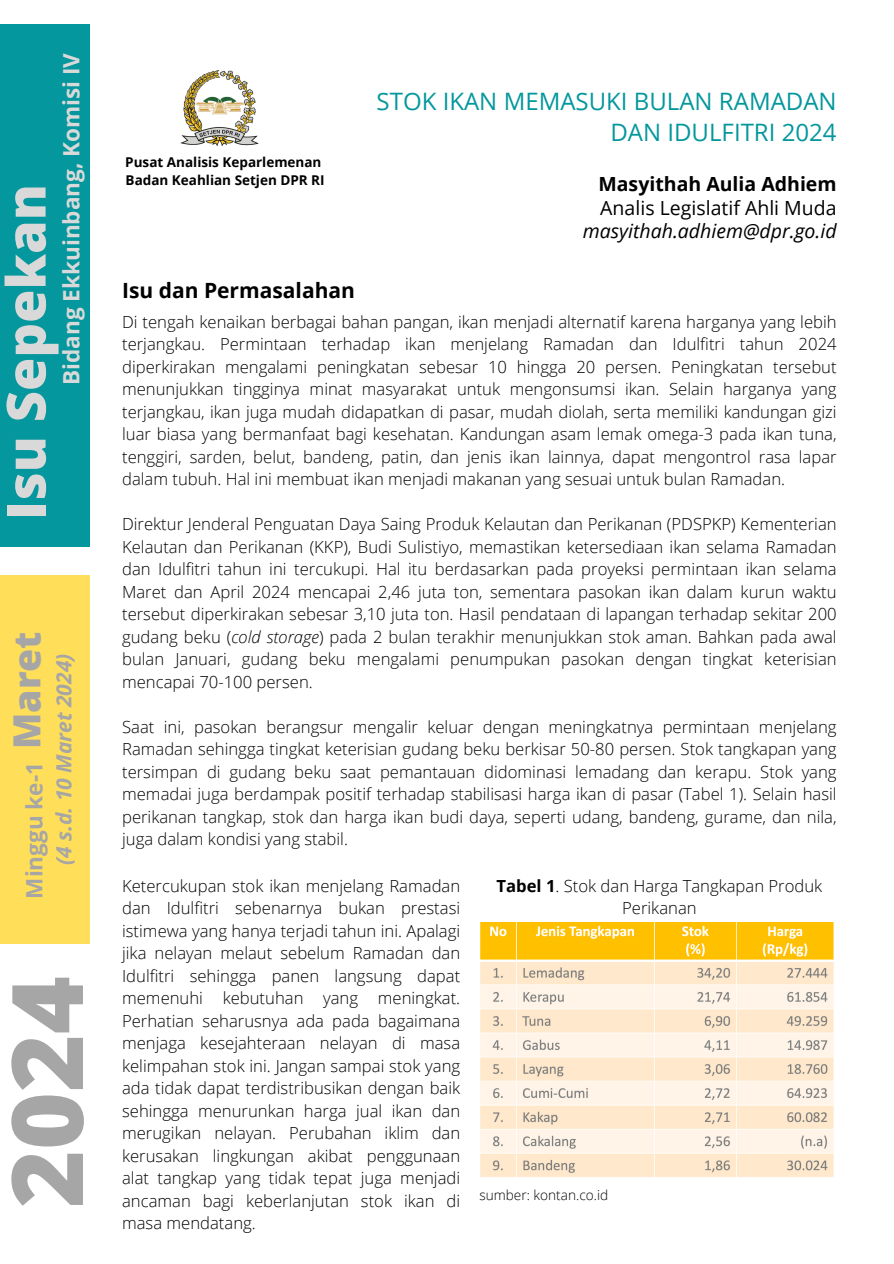
<style>
.page{position:relative;width:894px;height:1264px;background:#fff}
.page>*{position:absolute;margin:0;border:0;box-sizing:border-box;transform-origin:0 0}
.t1{font:800 98.85px "Open Sans";color:#a6a6a6}
.t2{font:800 54px "Open Sans";color:#d9d9d9}
.t3{font:800 37.5px "Open Sans";color:#a6a6a6}
.t4{font:24px/30.3px "Open Sans";color:#04979d;text-align:right}
.t5{font:700 22.5px "Open Sans";color:#d9d9d9}
.t6{font:700 22.5px "Open Sans";color:#a6a6a6}
.t7{font:700 21px "Open Sans";color:#000}
.t8{font:italic 700 21px "Open Sans";color:#a6a6a6}
.t9{font:italic 19.5px "Open Sans";color:#000}
.t10{font:19.5px "Open Sans";color:#000}
.t11{font:700 19.5px "Open Sans";color:#000}
.t12{font:300 16.65px/22.5px "Open Sans";color:#000;text-align:justify}
.t13{font:300 13.65px "Open Sans";color:#000}
.t14{font:700 13.5px "Open Sans";color:#000}
.s1{font-style:italic}
.s2{font-weight:700}
</style>
<div class="page">
<div style="left:0;top:25px;width:89px;height:522px;background:#04979d"></div>
<div style="left:0;top:575px;width:89px;height:368px;background:#ffde59"></div>
<img style="left:180px;top:70px;width:79px;height:76px">
<img style="left:480px;top:922px;width:354px;height:255px">
<p class="t5" style="left:55px;top:385px;width:333px;rotate:-90deg">Bidang Ekkuinbang, Komisi IV</p>
<p class="t2" style="left:-12px;top:520px;width:337px;rotate:-90deg">Isu Sepekan</p>
<p class="t3" style="left:0;top:749px;width:119px;rotate:-90deg">Maret</p>
<p class="t8" style="left:49px;top:865px;width:214px;rotate:-90deg">(4 s.d. 10 Maret 2024)</p>
<p class="t6" style="left:18px;top:898px;width:138px;rotate:-90deg">Minggu ke-1</p>
<h1 class="t1" style="left:-23px;top:1207px;width:233px;rotate:-90deg">2024</h1>
<p class="t4" style="left:376px;top:86px;width:461px">STOK IKAN MEMASUKI BULAN RAMADAN<br>DAN IDULFITRI 2024</p>
<p class="t14" style="left:125px;top:153px;width:198px">Pusat Analisis Keparlemenan</p>
<p class="t14" style="left:126px;top:171px;width:200px">Badan Keahlian Setjen DPR RI</p>
<p class="t11" style="left:598px;top:170px;width:239px">Masyithah Aulia Adhiem</p>
<p class="t10" style="left:600px;top:194px;width:238px">Analis Legislatif Ahli Muda</p>
<h6 class="t9" style="left:582px;top:217px;width:255px">masyithah.adhiem@dpr.go.id</h6>
<h4 class="t7" style="left:122px;top:275px;width:234px">Isu dan Permasalahan</h4>
<h5 class="t12" style="left:122px;top:310px;width:715px">Di tengah kenaikan berbagai bahan pangan, ikan menjadi alternatif karena harganya yang lebih terjangkau. Permintaan terhadap ikan menjelang Ramadan dan Idulfitri tahun 2024 diperkirakan mengalami peningkatan sebesar 10 hingga 20 persen. Peningkatan tersebut menunjukkan tingginya minat masyarakat untuk mengonsumsi ikan. Selain harganya yang terjangkau, ikan juga mudah didapatkan di pasar, mudah diolah, serta memiliki kandungan gizi luar biasa yang bermanfaat bagi kesehatan. Kandungan asam lemak omega-3 pada ikan tuna, tenggiri, sarden, belut, bandeng, patin, dan jenis ikan lainnya, dapat mengontrol rasa lapar dalam tubuh. Hal ini membuat ikan menjadi makanan yang sesuai untuk bulan Ramadan.</h5>
<h3 class="t12" style="left:122px;top:512px;width:715px">Direktur Jenderal Penguatan Daya Saing Produk Kelautan dan Perikanan (PDSPKP) Kementerian Kelautan dan Perikanan (KKP), Budi Sulistiyo, memastikan ketersediaan ikan selama Ramadan dan Idulfitri tahun ini tercukupi. Hal itu berdasarkan pada proyeksi permintaan ikan selama Maret dan April 2024 mencapai 2,46 juta ton, sementara pasokan ikan dalam kurun waktu tersebut diperkirakan sebesar 3,10 juta ton. Hasil pendataan di lapangan terhadap sekitar 200 gudang beku (<span class="s1">cold storage</span>) pada 2 bulan terakhir menunjukkan stok aman. Bahkan pada awal bulan Januari, gudang beku mengalami penumpukan pasokan dengan tingkat keterisian mencapai 70-100 persen.</h3>
<h5 class="t12" style="left:122px;top:715px;width:715px">Saat ini, pasokan berangsur mengalir keluar dengan meningkatnya permintaan menjelang Ramadan sehingga tingkat keterisian gudang beku berkisar 50-80 persen. Stok tangkapan yang tersimpan di gudang beku saat pemantauan didominasi lemadang dan kerapu. Stok yang memadai juga berdampak positif terhadap stabilisasi harga ikan di pasar (Tabel 1). Selain hasil perikanan tangkap, stok dan harga ikan budi daya, seperti udang, bandeng, gurame, dan nila, juga dalam kondisi yang stabil.</h5>
<p class="t12" style="left:122px;top:873px;width:339px">Ketercukupan stok ikan menjelang Ramadan dan Idulfitri sebenarnya bukan prestasi istimewa yang hanya terjadi tahun ini. Apalagi jika nelayan melaut sebelum Ramadan dan Idulfitri sehingga panen langsung dapat memenuhi kebutuhan yang meningkat.<br>Perhatian seharusnya ada pada bagaimana menjaga kesejahteraan nelayan di masa kelimpahan stok ini. Jangan sampai stok yang ada tidak dapat terdistribusikan dengan baik sehingga menurunkan harga jual ikan dan merugikan nelayan. Perubahan iklim dan kerusakan lingkungan akibat penggunaan alat tangkap yang tidak tepat juga menjadi ancaman bagi keberlanjutan stok ikan di masa mendatang.</p>
<p class="t12" style="left:496px;top:873px;width:327px;text-align:center"><span class="s2">Tabel 1</span>. Stok dan Harga Tangkapan Produk<br>Perikanan</p>
<p class="t13" style="left:479px;top:1185px;width:130px">sumber: kontan.co.id</p>
</div>
